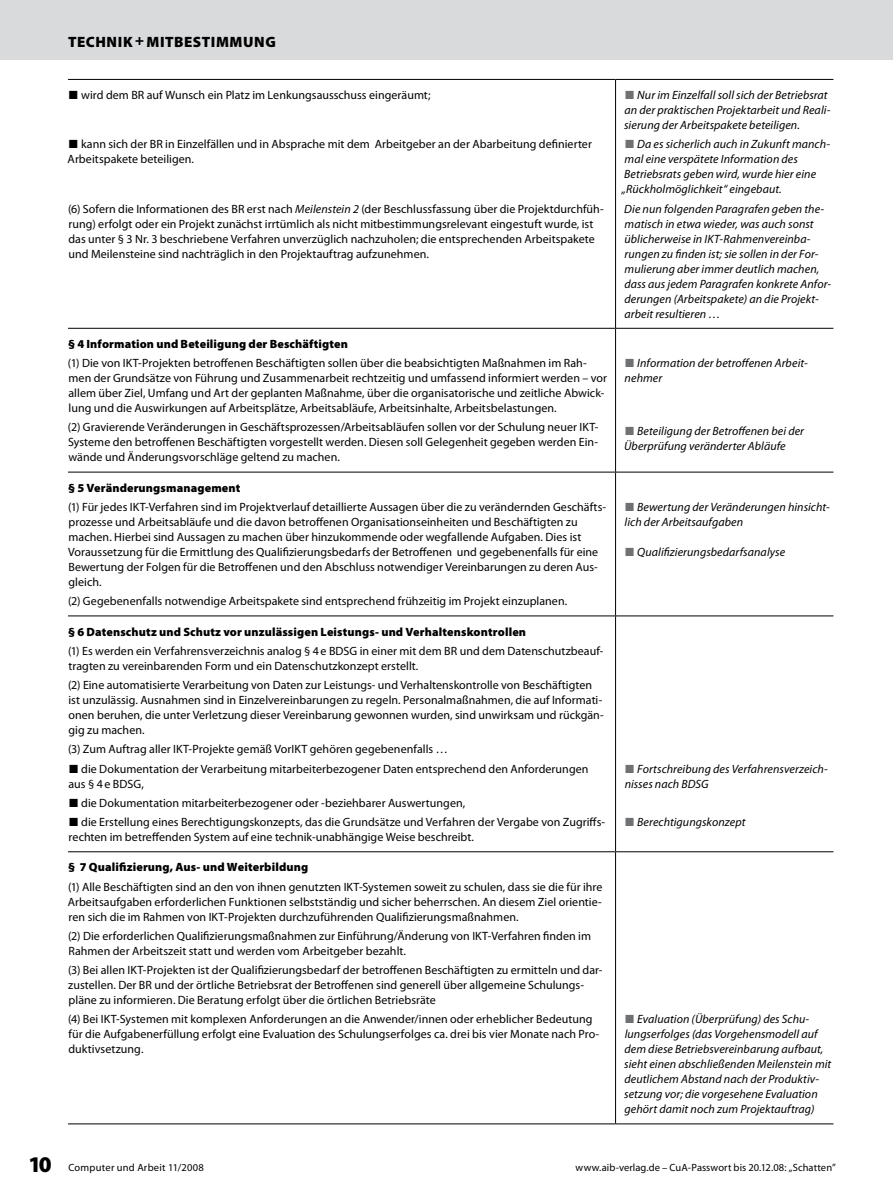
<style>
.page{position:relative;width:893px;height:1191px;background:#fff}
.page>*{position:absolute;margin:0;border:0;box-sizing:border-box;transform-origin:0 0}
.t1{font:900 15px "Myriad Pro";letter-spacing:.04em;color:#000}
.t2{font:12px/15px "Myriad Pro";letter-spacing:.005em;color:#000}
.t3{font:italic 12px/15px "Myriad Pro";letter-spacing:.005em;color:#000}
.t4{font:900 12px "Myriad Pro";letter-spacing:.01em;color:#000}
.t5{font:10.5px "Myriad Pro";letter-spacing:.01em;color:#000}
.s1{font-family:"The Mix Expert"}
.s2{font-style:italic}
.s3{font-family:"The Mix Expert";font-style:normal;color:#707173}
.s4{font-weight:900;font-size:22.5px}
</style>
<div class="page">
<div style="left:0;top:0;width:893px;height:60px;background:#d9dadb"></div>
<hr style="left:68px;top:79px;width:548px;height:1px;background:#000">
<hr style="left:616px;top:79px;width:217px;height:1px;background:#000">
<hr style="left:615px;top:80px;width:1px;height:248px;background:#000">
<hr style="left:68px;top:328px;width:548px;height:1px;background:#000">
<hr style="left:616px;top:328px;width:217px;height:1px;background:#000">
<hr style="left:615px;top:329px;width:1px;height:143px;background:#000">
<hr style="left:68px;top:472px;width:548px;height:1px;background:#000">
<hr style="left:616px;top:472px;width:217px;height:1px;background:#000">
<hr style="left:615px;top:472px;width:1px;height:143px;background:#000">
<hr style="left:68px;top:615px;width:548px;height:1px;background:#000">
<hr style="left:616px;top:615px;width:217px;height:1px;background:#000">
<hr style="left:615px;top:616px;width:1px;height:235px;background:#000">
<hr style="left:68px;top:851px;width:548px;height:1px;background:#000">
<hr style="left:616px;top:851px;width:217px;height:1px;background:#000">
<hr style="left:615px;top:852px;width:1px;height:271px;background:#000">
<hr style="left:68px;top:1123px;width:548px;height:1px;background:#000">
<hr style="left:616px;top:1123px;width:217px;height:1px;background:#000">
<p class="t1" style="left:68px;top:32px;width:209px">TECHNIK + MITBESTIMMUNG</p>
<p class="t2" style="left:68px;top:87px;width:364px"><span class="s1">ó</span> wird dem BR auf Wunsch ein Platz im Lenkungsausschuss eingeräumt;</p>
<p class="t2" style="left:68px;top:137px;width:526px"><span class="s1">ó</span> kann sich der BR in Einzelfällen und in Absprache mit dem Arbeitgeber an der Abarbeitung definierter<br>Arbeitspakete beteiligen.</p>
<p class="t2" style="left:68px;top:201px;width:537px">(6) Sofern die Informationen des BR erst nach <span class="s2">Meilenstein 2</span> (der Beschlussfassung über die Projektdurchfüh&shy;rung) erfolgt oder ein Projekt zunächst irrtümlich als nicht mitbestimmungsrelevant eingestuft wurde, ist das unter § 3 Nr. 3 beschriebene Verfahren unverzüglich nachzuholen; die entsprechenden Arbeitspakete und Meilensteine sind nachträglich in den Projektauftrag aufzunehmen.</p>
<p class="t4" style="left:68px;top:336px;width:281px">§ 4 Information und Beteiligung der Beschäftigten</p>
<p class="t2" style="left:68px;top:355px;width:541px">(1) Die von IKT-Projekten betroffenen Beschäftigten sollen über die beabsichtigten Maßnahmen im Rah&shy;men der Grundsätze von Führung und Zusammenarbeit rechtzeitig und umfassend informiert werden – vor allem über Ziel, Umfang und Art der geplanten Maßnahme, über die organisatorische und zeitliche Abwick&shy;lung und die Auswirkungen auf Arbeitsplätze, Arbeitsabläufe, Arbeitsinhalte, Arbeitsbelastungen.</p>
<p class="t2" style="left:68px;top:420px;width:532px;text-align:justify">(2) Gravierende Veränderungen in Geschäftsprozessen/Arbeitsabläufen sollen vor der Schulung neuer IKT-Systeme den betroffenen Beschäftigten vorgestellt werden. Diesen soll Gelegenheit gegeben werden Ein&shy;wände und Änderungsvorschläge geltend zu machen.</p>
<p class="t4" style="left:68px;top:479px;width:174px">§ 5 Veränderungsmanagement</p>
<p class="t2" style="left:68px;top:499px;width:540px">(1) Für jedes IKT-Verfahren sind im Projektverlauf detaillierte Aussagen über die zu verändernden Geschäfts&shy;prozesse und Arbeitsabläufe und die davon betroffenen Organisationseinheiten und Beschäftigten zu machen. Hierbei sind Aussagen zu machen über hinzukommende oder wegfallende Aufgaben. Dies ist Voraussetzung für die Ermittlung des Qualifizierungsbedarfs der Betroffenen und gegebenenfalls für eine Bewertung der Folgen für die Betroffenen und den Abschluss notwendiger Vereinbarungen zu deren Aus&shy;gleich.</p>
<p class="t2" style="left:68px;top:593px;width:501px">(2) Gegebenenfalls notwendige Arbeitspakete sind entsprechend frühzeitig im Projekt einzuplanen.</p>
<p class="t4" style="left:68px;top:623px;width:459px">§ 6 Datenschutz und Schutz vor unzulässigen Leistungs- und Verhaltenskontrollen</p>
<p class="t2" style="left:68px;top:643px;width:537px">(1) Es werden ein Verfahrensverzeichnis analog § 4 e BDSG in einer mit dem BR und dem Datenschutzbeauf&shy;tragten zu vereinbarenden Form und ein Datenschutzkonzept erstellt.</p>
<p class="t2" style="left:68px;top:677px;width:537px">(2) Eine automatisierte Verarbeitung von Daten zur Leistungs- und Verhaltenskontrolle von Beschäftigten ist unzulässig. Ausnahmen sind in Einzelvereinbarungen zu regeln. Personalmaßnahmen, die auf Informati&shy;onen beruhen, die unter Verletzung dieser Vereinbarung gewonnen wurden, sind unwirksam und rückgän&shy;gig zu machen.</p>
<p class="t2" style="left:68px;top:739px;width:522px;line-height:19.2px">(3) Zum Auftrag aller IKT-Projekte gemäß VorIKT gehören gegebenenfalls …<br><span class="s1">ó</span> die Dokumentation der Verarbeitung mitarbeiterbezogener Daten entsprechend den Anforderungen</p>
<p class="t2" style="left:68px;top:773px;width:538px;line-height:19.2px">aus § 4 e BDSG,<br><span class="s1">ó</span> die Dokumentation mitarbeiterbezogener oder -beziehbarer Auswertungen,<br><span class="s1">ó</span> die Erstellung eines Berechtigungskonzepts, das die Grundsätze und Verfahren der Vergabe von Zugriffs-</p>
<p class="t2" style="left:69px;top:829px;width:407px">rechten im betreffenden System auf eine technik-unabhängige Weise beschreibt.</p>
<p class="t3" style="left:624px;top:87px;width:208px"><span class="s3">ó</span> Nur im Einzelfall soll sich der Betriebsrat an der praktischen Projektarbeit und Reali&shy;sierung der Arbeitspakete beteiligen.</p>
<p class="t3" style="left:622px;top:137px;width:210px"><span class="s3">ó</span> Da es sicherlich auch in Zukunft manch&shy;mal eine verspätete Information des Betriebsrats geben wird, wurde hier eine „Rückholmöglichkeit“ eingebaut.</p>
<p class="t3" style="left:624px;top:201px;width:208px">Die nun folgenden Paragrafen geben the&shy;matisch in etwa wieder, was auch sonst üblicherweise in IKT-Rahmenvereinba&shy;rungen zu finden ist; sie sollen in der For&shy;mulierung aber immer deutlich machen, dass aus jedem Paragrafen konkrete Anfor&shy;derungen (Arbeitspakete) an die Projekt&shy;arbeit resultieren …</p>
<p class="t3" style="left:624px;top:355px;width:184px"><span class="s3">ó</span> Information der betroffenen Arbeit&shy;nehmer</p>
<p class="t3" style="left:624px;top:424px;width:182px"><span class="s3">ó</span> Beteiligung der Betroffenen bei der<br>Überprüfung veränderter Abläufe</p>
<p class="t3" style="left:624px;top:499px;width:207px"><span class="s3">ó</span> Bewertung der Veränderungen hinsicht&shy;lich der Arbeitsaufgaben</p>
<p class="t3" style="left:624px;top:544px;width:162px"><span class="s3">ó</span> Qualifizierungsbedarfsanalyse</p>
<p class="t3" style="left:624px;top:761px;width:205px"><span class="s3">ó</span> Fortschreibung des Verfahrensverzeich&shy;nisses nach BDSG</p>
<p class="t3" style="left:624px;top:814px;width:123px"><span class="s3">ó</span> Berechtigungskonzept</p>
<p class="t4" style="left:68px;top:859px;width:242px">§ 7 Qualifizierung, Aus- und Weiterbildung</p>
<p class="t2" style="left:68px;top:879px;width:536px;text-align:justify">(1) Alle Beschäftigten sind an den von ihnen genutzten IKT-Systemen soweit zu schulen, dass sie die für ihre Arbeitsaufgaben erforderlichen Funktionen selbstständig und sicher beherrschen. An diesem Ziel orientie&shy;ren sich die im Rahmen von IKT-Projekten durchzuführenden Qualifizierungsmaßnahmen.</p>
<p class="t2" style="left:68px;top:928px;width:524px">(2) Die erforderlichen Qualifizierungsmaßnahmen zur Einführung/Änderung von IKT-Verfahren finden im<br>Rahmen der Arbeitszeit statt und werden vom Arbeitgeber bezahlt.</p>
<p class="t2" style="left:68px;top:962px;width:536px">(3) Bei allen IKT-Projekten ist der Qualifizierungsbedarf der betroffenen Beschäftigten zu ermitteln und dar&shy;zustellen. Der BR und der örtliche Betriebsrat der Betroffenen sind generell über allgemeine Schulungs&shy;pläne zu informieren. Die Beratung erfolgt über die örtlichen Betriebsräte</p>
<p class="t2" style="left:68px;top:1011px;width:533px">(4) Bei IKT-Systemen mit komplexen Anforderungen an die Anwender/innen oder erheblicher Bedeutung für die Aufgabenerfüllung erfolgt eine Evaluation des Schulungserfolges ca. drei bis vier Monate nach Pro&shy;duktivsetzung.</p>
<p class="t3" style="left:624px;top:1011px;width:209px"><span class="s3">ó</span> Evaluation (Überprüfung) des Schu&shy;lungserfolges (das Vorgehensmodell auf dem diese Betriebsvereinbarung aufbaut, sieht einen abschließenden Meilenstein mit deutlichem Abstand nach der Produktiv&shy;setzung vor; die vorgesehene Evaluation gehört damit noch zum Projektauftrag)</p>
<p class="t5" style="left:30px;top:1161px;width:175px"><span class="s4">10</span> Computer und Arbeit 11/2008</p>
<p class="t5" style="left:576px;top:1161px;width:262px">www.aib-verlag.de – CuA-Passwort bis 20.12.08: „Schatten”</p>
</div>
